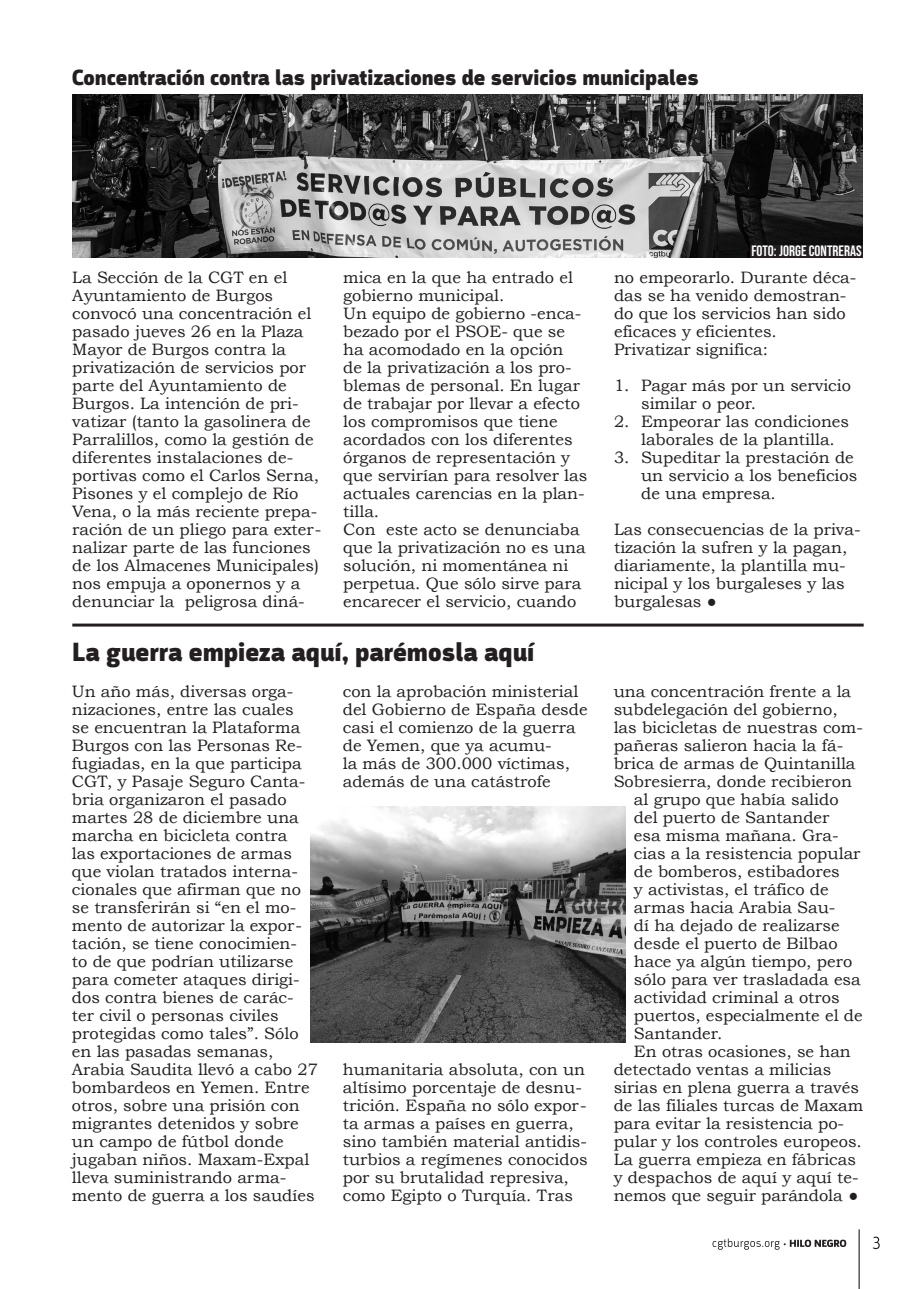
<style>
.page{position:relative;width:919px;height:1289px;background:#fff}
.page>*{position:absolute;margin:0;border:0;box-sizing:border-box;transform-origin:0 0}
.t1{font:900 27px "Argumentum";color:#231f20}
.t2{font:900 22.5px "Argumentum";color:#231f20}
.t3{font:16.5px/18px "Bookman Old Style";color:#231f20}
.t4{font:15px "Bebas Neue";color:#fff}
.s1{font-family:"Helvetica";font-weight:700}
</style>
<div class="page">
<hr style="left:72px;top:623px;width:791px;height:3px;background:#231f20">
<svg style="left:873px;top:1236px;width:6px;height:13px"></svg>
<svg style="left:712px;top:1238px;width:134px;height:11px"></svg>
<hr style="left:858px;top:1229px;width:1px;height:59px;background:#231f20">
<img style="left:72px;top:95px;width:790px;height:162px">
<img style="left:310px;top:806px;width:315px;height:236px">
<div style="left:750px;top:245px;width:112px;height:12px;background:#231f20"></div>
<p class="t2" style="left:72px;top:64px;width:628px">Concentración contra las privatizaciones de servicios municipales</p>
<p class="t4" style="left:751px;top:242px;width:112px">FOTO: JORGE CONTRERAS</p>
<p class="t3" style="left:72px;top:268px;width:250px">La Sección de la CGT en el<br>Ayuntamiento de Burgos convocó una concentración el pasado jueves 26 en la Plaza<br>Mayor de Burgos contra la privatización de servicios por parte del Ayuntamiento de<br>Burgos. La intención de pri&shy;vatizar (tanto la gasolinera de<br>Parralillos, como la gestión de diferentes instalaciones de&shy;portivas como el Carlos Serna,<br>Pisones y el complejo de Río<br>Vena, o la más reciente prepa&shy;ración de un pliego para exter&shy;nalizar parte de las funciones de los Almacenes Municipales) nos empuja a oponernos y a denunciar la peligrosa diná-</p>
<p class="t3" style="left:343px;top:268px;width:231px">mica en la que ha entrado el gobierno municipal.</p>
<p class="t3" style="left:343px;top:304px;width:245px">Un equipo de gobierno -enca&shy;bezado por el PSOE- que se ha acomodado en la opción<br>de la privatización a los pro&shy;blemas de personal. En lugar de trabajar por llevar a efecto los compromisos que tiene acordados con los diferentes órganos de representación y que servirían para resolver las actuales carencias en la plan&shy;tilla.</p>
<p class="t3" style="left:343px;top:520px;width:244px">Con este acto se denunciaba que la privatización no es una solución, ni momentánea ni perpetua. Que sólo sirve para encarecer el servicio, cuando</p>
<p class="t1" style="left:72px;top:635px;width:463px">La guerra empieza aquí, parémosla aquí</p>
<p class="t3" style="left:72px;top:682px;width:247px">Un año más, diversas orga&shy;nizaciones, entre las cuales<br>se encuentran la Plataforma<br>Burgos con las Personas Re&shy;fugiadas, en la que participa<br>CGT, y Pasaje Seguro Canta&shy;bria organizaron el pasado martes 28 de diciembre una marcha en bicicleta contra<br>las exportaciones de armas que violan tratados interna&shy;cionales que afirman que no se transferirán si “en el mo&shy;mento de autorizar la expor&shy;tación, se tiene conocimien-<br>to de que podrían utilizarse para cometer ataques dirigi&shy;dos contra bienes de carác&shy;ter civil o personas civiles protegidas como tales”. Sólo en las pasadas semanas,<br>Arabia Saudita llevó a cabo 27 bombardeos en Yemen. Entre otros, sobre una prisión con migrantes detenidos y sobre un campo de fútbol donde jugaban niños. Maxam-Expal lleva suministrando arma&shy;mento de guerra a los saudíes</p>
<p class="t3" style="left:343px;top:682px;width:246px">con la aprobación ministerial del Gobierno de España desde casi el comienzo de la guerra de Yemen, que ya acumu-<br>la más de 300.000 víctimas, además de una catástrofe</p>
<p class="t3" style="left:343px;top:1060px;width:246px">humanitaria absoluta, con un altísimo porcentaje de desnu&shy;trición. España no sólo expor&shy;ta armas a países en guerra, sino también material antidis&shy;turbios a regímenes conocidos por su brutalidad represiva, como Egipto o Turquía. Tras</p>
<p class="t3" style="left:614px;top:268px;width:244px">no empeorarlo. Durante déca&shy;das se ha venido demostran&shy;do que los servicios han sido eficaces y eficientes.</p>
<p class="t3" style="left:614px;top:340px;width:155px">Privatizar significa:</p>
<p class="t3" style="left:641px;top:376px;width:211px;text-indent:-27px">1. Pagar más por un servicio similar o peor.</p>
<p class="t3" style="left:641px;top:412px;width:209px;text-indent:-27px">2. Empeorar las condiciones laborales de la plantilla.</p>
<p class="t3" style="left:641px;top:448px;width:218px;text-indent:-27px">3. Supeditar la prestación de un servicio a los beneficios de una empresa.</p>
<p class="t3" style="left:614px;top:520px;width:248px">Las consecuencias de la priva&shy;tización la sufren y la pagan, diariamente, la plantilla mu&shy;nicipal y los burgaleses y las burgalesas <span class="s1">●</span></p>
<p class="t3" style="left:613px;top:682px;width:239px">una concentración frente a la</p>
<p class="t3" style="left:613px;top:700px;width:225px">subdelegación del gobierno,</p>
<p class="t3" style="left:613px;top:718px;width:251px">las bicicletas de nuestras com-</p>
<p class="t3" style="left:613px;top:736px;width:231px">pañeras salieron hacia la fá-</p>
<p class="t3" style="left:613px;top:754px;width:243px">brica de armas de Quintanilla</p>
<p class="t3" style="left:613px;top:772px;width:240px">Sobresierra, donde recibieron</p>
<p class="t3" style="left:634px;top:790px;width:206px">al grupo que había salido</p>
<p class="t3" style="left:634px;top:808px;width:197px">del puerto de Santander</p>
<p class="t3" style="left:634px;top:826px;width:206px">esa misma mañana. Gra-</p>
<p class="t3" style="left:634px;top:844px;width:228px">cias a la resistencia popular</p>
<p class="t3" style="left:634px;top:862px;width:207px">de bomberos, estibadores</p>
<p class="t3" style="left:634px;top:880px;width:196px">y activistas, el tráfico de</p>
<p class="t3" style="left:634px;top:898px;width:203px">armas hacia Arabia Sau-</p>
<p class="t3" style="left:634px;top:916px;width:207px">dí ha dejado de realizarse</p>
<p class="t3" style="left:634px;top:934px;width:205px">desde el puerto de Bilbao</p>
<p class="t3" style="left:634px;top:952px;width:220px">hace ya algún tiempo, pero</p>
<p class="t3" style="left:634px;top:970px;width:228px">sólo para ver trasladada esa</p>
<p class="t3" style="left:634px;top:988px;width:207px">actividad criminal a otros</p>
<p class="t3" style="left:634px;top:1006px;width:230px">puertos, especialmente el de</p>
<p class="t3" style="left:634px;top:1024px;width:90px">Santander.</p>
<p class="t3" style="left:613px;top:1042px;width:251px;text-indent:20px">En otras ocasiones, se han detectado ventas a milicias sirias en plena guerra a través de las filiales turcas de Maxam para evitar la resistencia po&shy;pular y los controles europeos.<br>La guerra empieza en fábricas y despachos de aquí y aquí te&shy;nemos que seguir parándola <span class="s1">●</span></p>
</div>
